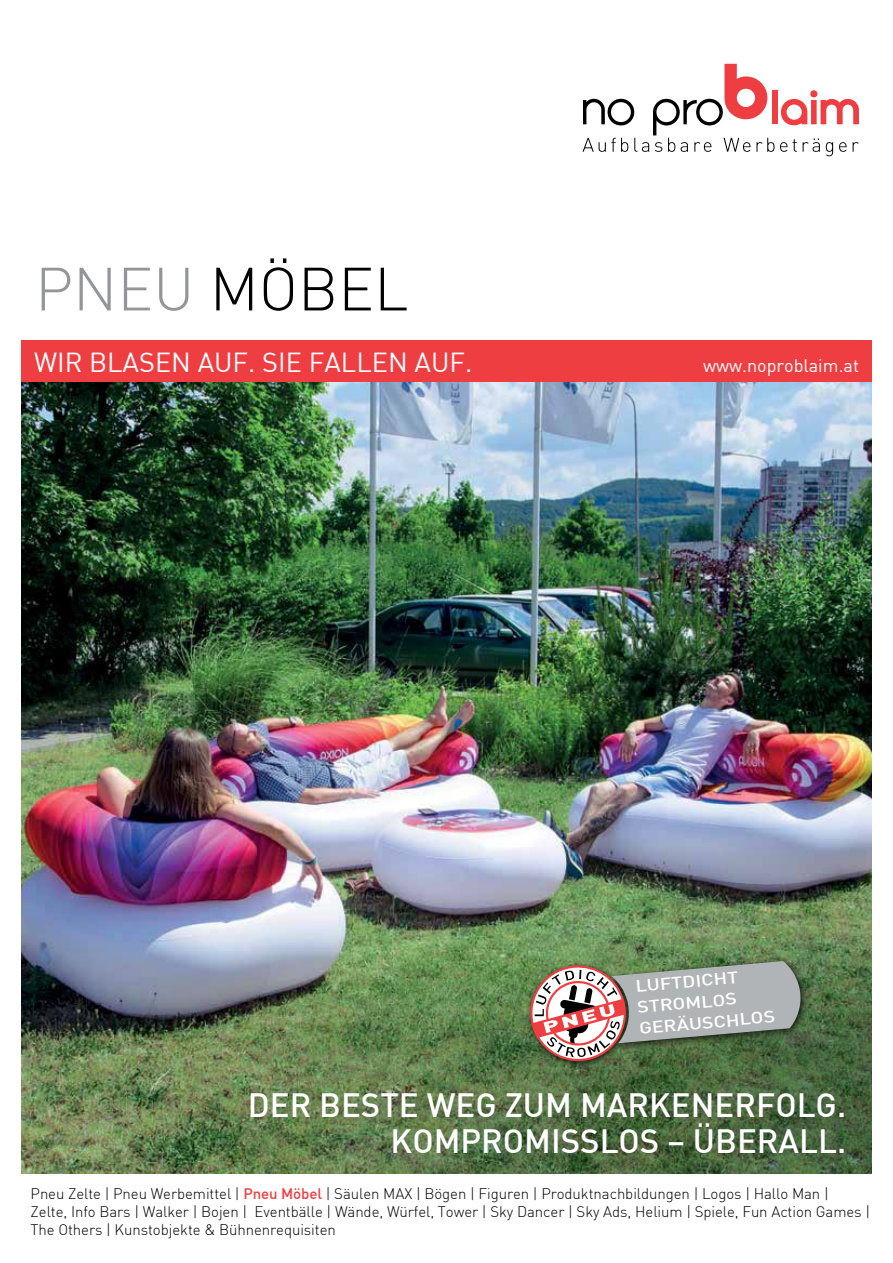
<style>
.page{position:relative;width:893px;height:1263px;background:#fff}
.page>*{position:absolute;margin:0;border:0;box-sizing:border-box;transform-origin:0 0}
.t1{font:300 60px "DIN";color:#000}
.t2{font:500 33px/36px "DIN";color:#fff;text-align:right}
.t3{font:27px "DIN";color:#fff}
.t4{font:18px "DIN";color:#fff}
.t5{font:500 16.35px/21.1px "DIN";color:#fff;scale:1.2 1}
.t6{font:300 15px/18px "DIN";letter-spacing:-.005em;color:#000}
.s1{color:#939598}
.s2{font-weight:500;color:#ef3e42}
</style>
<div class="page">
<svg style="left:583px;top:64px;width:276px;height:92px"></svg>
<div style="left:21px;top:340px;width:851px;height:43px;background:#ef3e42"></div>
<img style="left:21px;top:383px;width:851px;height:533px">
<img style="left:21px;top:916px;width:851px;height:258px">
<div style="left:525px;top:956px;width:285px;height:114px;background:#000;opacity:.75"></div>
<svg style="left:526px;top:961px;width:276px;height:104px;background:#969587"></svg>
<h1 class="t1" style="left:35px;top:252px;width:375px"><span class="s1">Pneu</span> MÖBEL</h1>
<h3 class="t3" style="left:34px;top:345px;width:440px">WIR BLASEN AUF. SIE FALLEN AUF.</h3>
<p class="t4" style="left:703px;top:354px;width:157px">www.noproblaim.at</p>
<p class="t5" style="left:634px;top:975px;width:115px;rotate:-5deg">LUFTDICHT<br>STROMLOS<br>GERÄUSCHLOS</p>
<h2 class="t2" style="left:248px;top:1086px;width:600px">DER BESTE WEG ZUM MARKENERFOLG.<br>KOMPROMISSLOS – ÜBERALL.</h2>
<p class="t6" style="left:31px;top:1184px;width:841px">Pneu Zelte | Pneu Werbemittel | <span class="s2">PNEU MÖBEL</span> | Säulen MAX | Bögen | Figuren | Produktnachbildungen | Logos | Hallo Man |<br>Zelte, Info Bars | Walker | Bojen | Eventbälle | Wände, Würfel, Tower | Sky Dancer | Sky Ads, Helium | Spiele, Fun Action Games |<br>The Others | Kunstobjekte &amp; Bühnenrequisiten</p>
</div>
